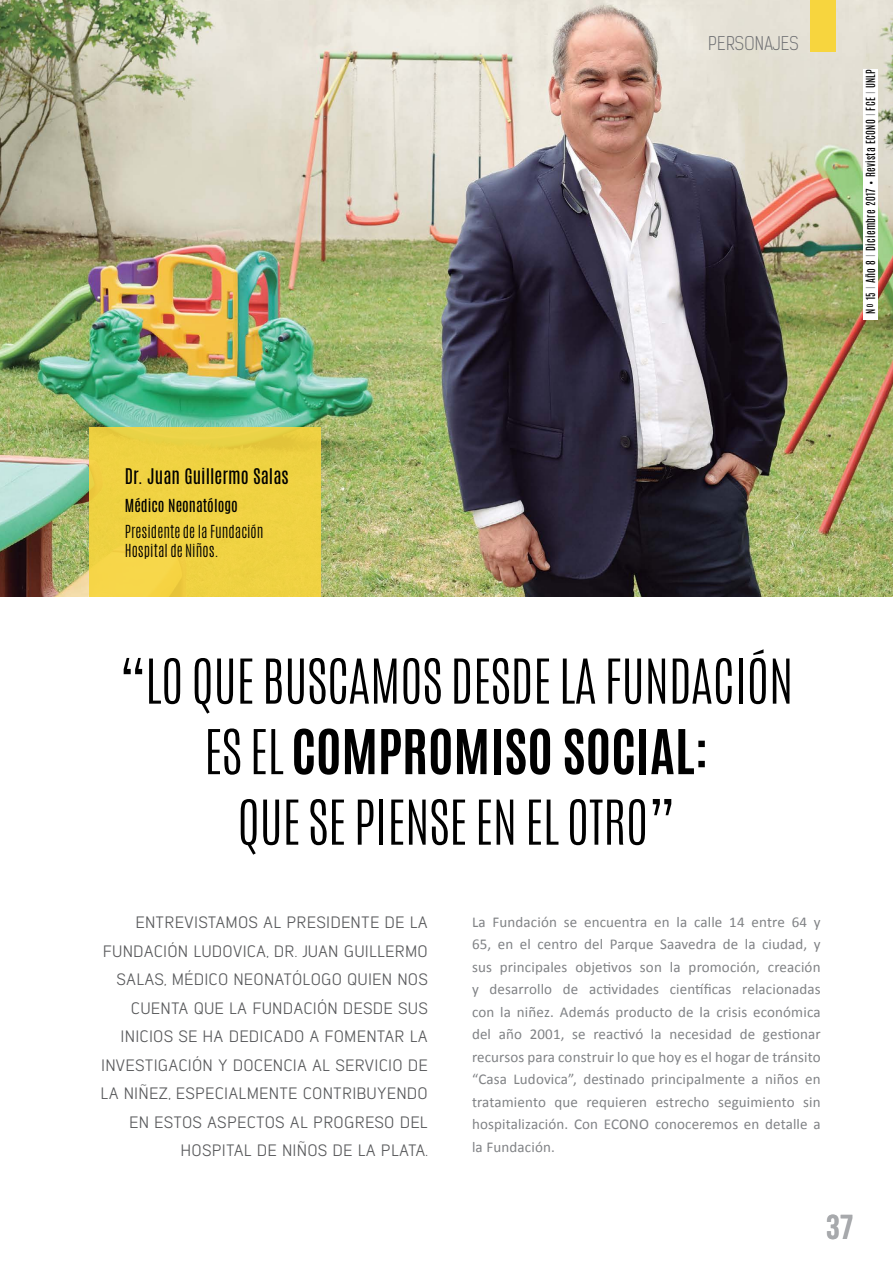
<style>
.page{position:relative;width:893px;height:1263px;background:#fff}
.page>*{position:absolute;margin:0;border:0;box-sizing:border-box;transform-origin:0 0}
.t1{font:300 52.5px/70.5px "Antonio";letter-spacing:-.01em;color:#000;text-align:center}
.t2{font:34.5px "Bebas Neue";color:#a7a9ac}
.t3{font:18px "Antonio";color:#000}
.t4{font:300 18px "Kelson Sans";letter-spacing:.015em;color:#6d6e71}
.t5{font:16.5px/28.5px "Lintel";letter-spacing:.01em;color:#58595b;text-align:right}
.t6{font:15px/22.5px "Calibri";letter-spacing:.01em;color:#808285;text-align:justify}
.t7{font:300 15px/19.5px "Antonio";color:#000}
.t8{font:15px "Antonio";color:#000}
.t9{font:10.5px "Antonio";letter-spacing:.03em;color:#000}
.s1{font-weight:300;color:#808285}
.s2{font-weight:700}
.s3{font-weight:400}
</style>
<div class="page">
<img style="left:0;top:0;width:893px;height:597px">
<div style="left:89px;top:428px;width:231px;height:169px;background:#efd242"></div>
<div style="left:810px;top:0;width:26px;height:51px;background:#f7d53e"></div>
<div style="left:863px;top:69px;width:15px;height:251px;background:#fff"></div>
<p class="t4" style="left:708px;top:32px;width:92px">PERSONAJES</p>
<p class="t9" style="left:863px;top:314px;width:246px;rotate:-90deg">Nº 15 <span class="s1">I</span> Año 8 <span class="s1">I</span> Diciembre 2017 • Revista ECONO <span class="s1">I</span> FCE <span class="s1">I</span> UNLP</p>
<p class="t3" style="left:125px;top:463px;width:165px">Dr. Juan Guillermo Salas</p>
<p class="t8" style="left:125px;top:495px;width:115px">Médico Neonatólogo</p>
<p class="t7" style="left:125px;top:522px;width:140px">PRESIDENTE DE LA FUNDACIÓN<br>HOSPITAL DE NIÑOS.</p>
<h1 class="t1" style="left:119px;top:646px;width:676px">“LO QUE BUSCAMOS DESDE LA FUNDACIÓN<br>ES EL <span class="s2">COMPROMISO SOCIAL</span><span class="s3">:<br></span>QUE SE PIENSE EN EL OTRO”</h1>
<p class="t5" style="left:101px;top:907px;width:329px">ENTREVISTAMOS AL PRESIDENTE DE LA FUNDACIÓN LUDOVICA, DR. JUAN GUILLERMO SALAS, MÉDICO NEONATÓLOGO QUIEN NOS CUENTA QUE LA FUNDACIÓN DESDE SUS INICIOS SE HA DEDICADO A FOMENTAR LA INVESTIGACIÓN Y DOCENCIA AL SERVICIO DE LA NIÑEZ, ESPECIALMENTE CONTRIBUYENDO EN ESTOS ASPECTOS AL PROG RESO DEL HOSPITAL DE N IÑOS DE LA PLATA.</p>
<p class="t6" style="left:472px;top:911px;width:350px">La Fundación se encuentra en la calle 14 entre 64 y 65, en el centro del Parque Saavedra de la ciudad, y sus principales objetivos son la promoción, creación y desarrollo de actividades científicas relacionadas con la niñez. Además producto de la crisis económica del año 2001, se reactivó la necesidad de gestionar recursos para construir lo que hoy es el hogar de tránsito “Casa Ludovica”, destinado principalmente a niños en tratamiento que requieren estrecho seguimiento sin hospitalización. Con ECONO conoceremos en detalle a la Fundación.</p>
<h2 class="t2" style="left:826px;top:1208px;width:29px">37</h2>
</div>
